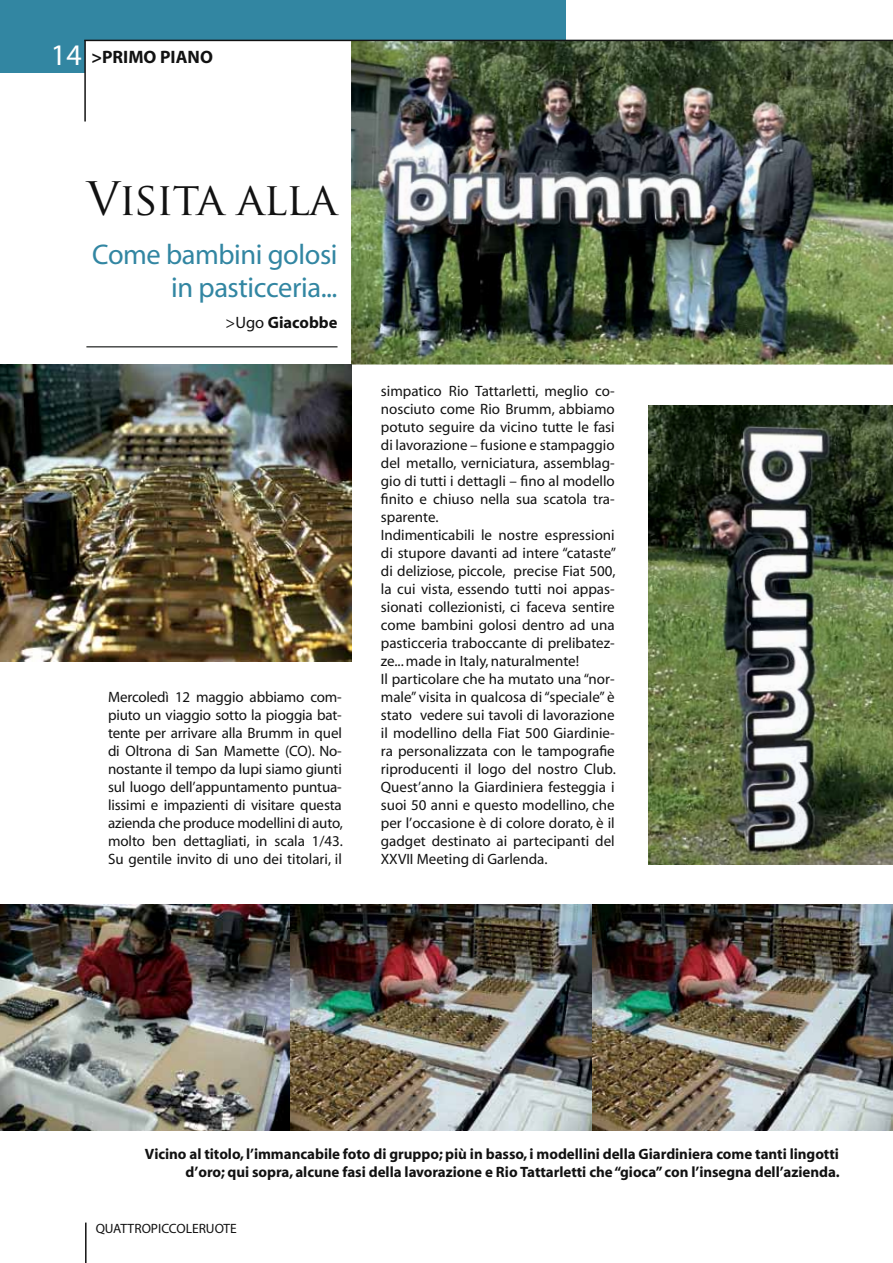
<style>
.page{position:relative;width:893px;height:1263px;background:#fff}
.page>*{position:absolute;margin:0;border:0;box-sizing:border-box;transform-origin:0 0}
.t1{font:45px "Trajan Pro";letter-spacing:-.03em;color:#121212}
.t2{font:28.5px/33px "Myriad";letter-spacing:-.015em;color:#3286a2;text-align:right}
.t3{font:700 18px "Myriad";color:#121212}
.t4{font:700 16.5px "Myriad";color:#121212}
.t5{font:15px/18px "Myriad";color:#121212}
.t6{font:700 15px/18px "Myriad";letter-spacing:-.005em;color:#121212;text-align:right}
.t7{font:13.5px "Myriad";color:#121212}
.s1{font-weight:400;font-size:30px;color:#fff}
.s2{font-weight:400}
</style>
<div class="page">
<img style="left:591px;top:904px;width:302px;height:226px">
<div style="left:0;top:0;width:566px;height:73px;background:#3286a2"></div>
<div style="left:86px;top:40px;width:807px;height:95px;background:#fff"></div>
<hr style="left:85px;top:1222px;width:2px;height:41px;background:#121212">
<hr style="left:84px;top:40px;width:2px;height:81px;background:#121212">
<hr style="left:86px;top:346px;width:252px;height:2px;background:#4a4c4b">
<img style="left:351px;top:41px;width:542px;height:323px">
<img style="left:0;top:364px;width:351px;height:297px">
<img style="left:284px;top:904px;width:307px;height:226px">
<img style="left:648px;top:406px;width:245px;height:458px">
<hr style="left:84px;top:40px;width:809px;height:1px;background:#121212">
<img style="left:0;top:905px;width:289px;height:225px">
<p class="t3" style="left:51px;top:48px;width:74px"><span class="s1">14</span> &gt;Primo</p>
<p class="t3" style="left:160px;top:48px;width:22px">Piano</p>
<h1 class="t1" style="left:87px;top:170px;width:252px">Visita alla</h1>
<h2 class="t2" style="left:92px;top:240px;width:247px">Come bambini golosi in pasticceria...</h2>
<p class="t4" style="left:226px;top:314px;width:113px"><span class="s2">&gt;Ugo</span> Giacobbe</p>
<p class="t5" style="left:108px;top:689px;width:236px;text-align:justify">Mercoledì 12 maggio abbiamo com&shy;piuto un viaggio sotto la pioggia bat&shy;tente per arrivare alla Brumm in quel di Oltrona di San Mamette (CO). No&shy;nostante il tempo da lupi siamo giunti sul luogo dell’appuntamento puntua&shy;lissimi e impazienti di visitare questa azienda che produce modellini di auto, molto ben dettagliati, in scala 1/43.<br>Su gentile invito di uno dei titolari, il</p>
<p class="t5" style="left:381px;top:383px;width:237px">simpatico Rio Tattarletti, meglio co&shy;nosciuto come Rio Brumm, abbiamo potuto seguire da vicino tutte le fasi di lavorazione – fusione e stampaggio del metallo, verniciatura, assemblag&shy;gio di tutti i dettagli – fino al modello finito e chiuso nella sua scatola tra&shy;sparente.<br>Indimenticabili le nostre espressioni di stupore davanti ad intere “cataste” di deliziose, piccole, precise Fiat 500, la cui vista, essendo tutti noi appas&shy;sionati collezionisti, ci faceva sentire come bambini golosi dentro ad una pasticceria traboccante di prelibatez&shy;ze... made in Italy, naturalmente!<br>Il particolare che ha mutato una “nor&shy;male” visita in qualcosa di “speciale” è stato vedere sui tavoli di lavorazione il modellino della Fiat 500 Giardinie&shy;ra personalizzata con le tampografie riproducenti il logo del nostro Club.<br>Quest’anno la Giardiniera festeggia i suoi 50 anni e questo modellino, che per l’occasione è di colore dorato, è il gadget destinato ai partecipanti del XXVII Meeting di Garlenda.</p>
<p class="t6" style="left:145px;top:1145px;width:696px">Vicino al titolo, l’immancabile foto di gruppo; più in basso, i modellini della Giardiniera come tanti lingotti d’oro; qui sopra, alcune fasi della lavorazione e Rio Tattarletti che “gioca” con l’insegna dell’azienda.</p>
<p class="t7" style="left:96px;top:1221px;width:143px">QUATTROPICCOLERUOTE</p>
</div>
